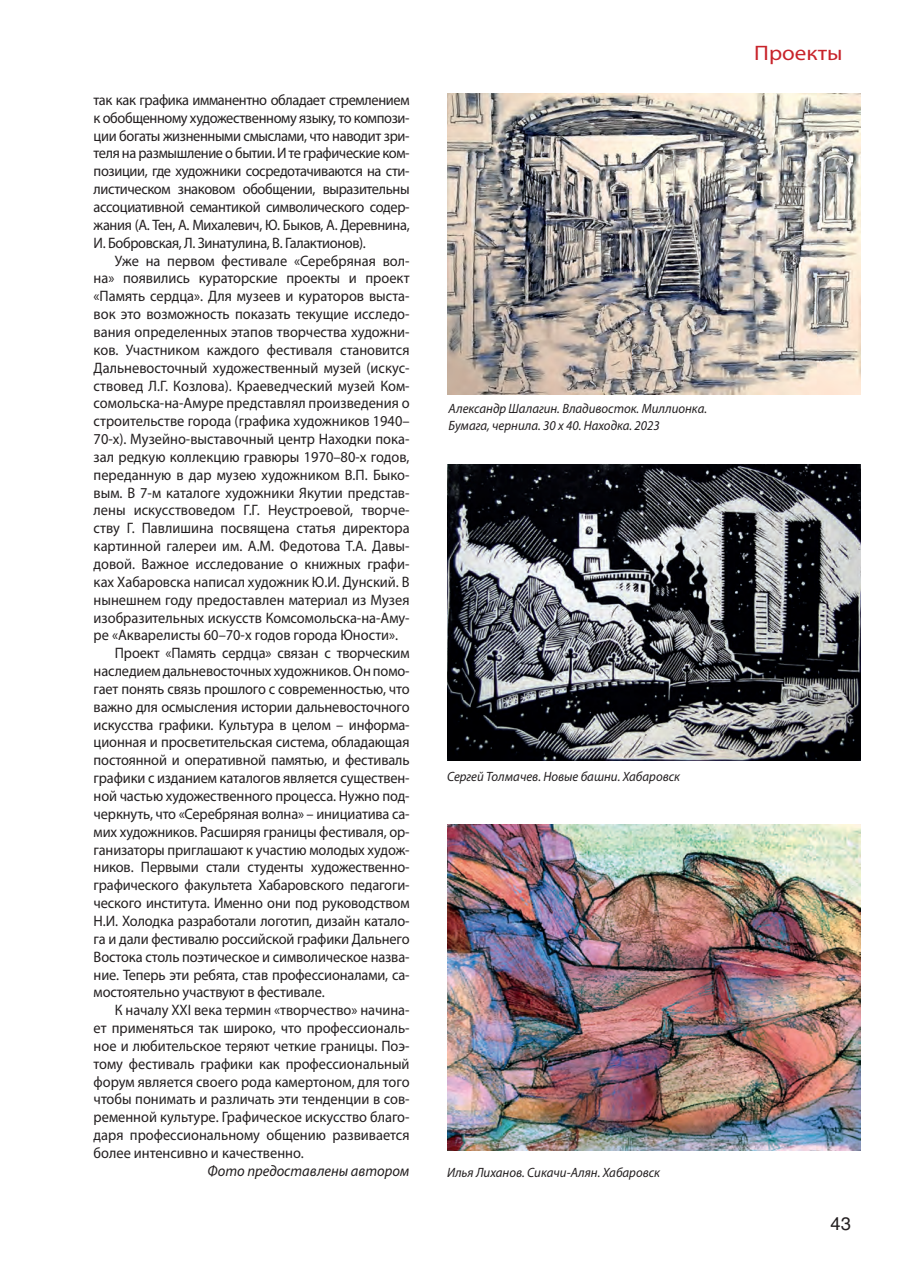
<style>
.page{position:relative;width:915px;height:1263px;background:#fff}
.page>*{position:absolute;margin:0;border:0;box-sizing:border-box;transform-origin:0 0}
.Подрубр_Культ{font:21px "Myriad Pro";color:#c8242b;scale:1.1 1}
.t1{font:18px "Helios C";color:#231f20}
.АВТОРЫ_текст{font:italic 15.3px "Myriad Pro";color:#231f20;scale:.95 1}
.Текст_рус{font:15.15px/17.9px "Myriad Pro";letter-spacing:-.005em;color:#231f20;text-align:justify;scale:.95 1}
.Подписи{font:italic 13.5px "Myriad Pro";color:#231f20;scale:.95 1}
</style>
<div class="page">
<img style="left:447px;top:94px;width:412px;height:300px">
<img style="left:447px;top:464px;width:412px;height:296px">
<img style="left:447px;top:824px;width:412px;height:326px">
<p class="Текст_рус" style="left:94px;top:91px;width:334px">так как графика имманентно обладает стремлением к обобщенному художественному языку, то компози&shy;ции богаты жизненными смыслами, что наводит зри&shy;теля на размышление о бытии. И те графические ком&shy;позиции, где художники сосредотачиваются на сти&shy;листическом знаковом обобщении, выразительны ассоциативной семантикой символического содер&shy;жания (А. Тен, А. Михалевич, Ю. Быков, А. Деревнина, И. Бобровская, Л. Зинатулина, В. Галактионов).</p>
<p class="Текст_рус" style="left:94px;top:251px;width:334px;text-indent:21px">Уже на первом фестивале «Серебряная вол&shy;на» появились кураторские проекты и проект «Память сердца». Для музеев и кураторов выста&shy;вок это возможность показать текущие исследо&shy;вания определенных этапов творчества художни&shy;ков. Участником каждого фестиваля становится Дальневосточный художественный музей (искус&shy;ствовед Л.Г. Козлова). Краеведческий музей Ком&shy;сомольска-на-Амуре представлял произведения о строительстве города (графика художников 1940– 70-х). Музейно-выставочный центр Находки пока&shy;зал редкую коллекцию гравюры 1970–80-х годов, переданную в дар музею художником В.П. Быко&shy;вым. В 7-м каталоге художники Якутии представ&shy;лены искусствоведом Г.Г. Неустроевой, творче&shy;ству Г. Павлишина посвящена статья директора картинной галереи им. А.М. Федотова Т.А. Давы&shy;довой. Важное исследование о книжных графи&shy;ках Хабаровска написал художник Ю.И. Дунский. В нынешнем году предоставлен материал из Музея изобразительных искусств Комсомольска-на-Аму&shy;ре «Акварелисты 60–70-х годов города Юности».</p>
<p class="Текст_рус" style="left:94px;top:644px;width:334px;text-indent:21px">Проект «Память сердца» связан с творческим наследием дальневосточных художников. Он помо&shy;гает понять связь прошлого с современностью, что важно для осмысления истории дальневосточного искусства графики. Культура в целом – информа&shy;ционная и просветительская система, обладающая постоянной и оперативной памятью, и фестиваль графики с изданием каталогов является существен&shy;ной частью художественного процесса. Нужно под&shy;черкнуть, что «Серебряная волна» – инициатива са&shy;мих художников. Расширяя границы фестиваля, ор&shy;ганизаторы приглашают к участию молодых худож&shy;ников. Первыми стали студенты художественно&shy;графического факультета Хабаровского педагоги&shy;ческого института. Именно они под руководством Н.И. Холодка разработали логотип, дизайн катало&shy;га и дали фестивалю российской графики Дальнего Востока столь поэтическое и символическое назва&shy;ние. Теперь эти ребята, став профессионалами, са&shy;мостоятельно участвуют в фестивале.</p>
<p class="Текст_рус" style="left:94px;top:1001px;width:334px;text-indent:21px">К началу XXI века термин «творчество» начина&shy;ет применяться так широко, что профессиональ&shy;ное и любительское теряют четкие границы. Поэ&shy;тому фестиваль графики как профессиональный форум является своего рода камертоном, для того чтобы понимать и различать эти тенденции в сов&shy;ременной культуре. Графическое искусство благо&shy;даря профессиональному общению развивается более интенсивно и качественно.</p>
<p class="АВТОРЫ_текст" style="left:207px;top:1161px;width:214px">Фото предоставлены автором</p>
<p class="Подписи" style="left:448px;top:400px;width:273px">Александр Шалагин. Владивосток. Миллионка.</p>
<p class="Подписи" style="left:448px;top:417px;width:224px">Бумага, чернила. 30 x 40. Находка. 2023</p>
<p class="Подписи" style="left:447px;top:768px;width:247px">Сергей Толмачев. Новые башни. Хабаровск</p>
<p class="Подписи" style="left:447px;top:1164px;width:226px">Илья Лиханов. Сикачи-Алян. Хабаровск</p>
<p class="Подрубр_Культ" style="left:754px;top:40px;width:82px">Проекты</p>
<p class="t1" style="left:830px;top:1213px;width:22px">43</p>
</div>
